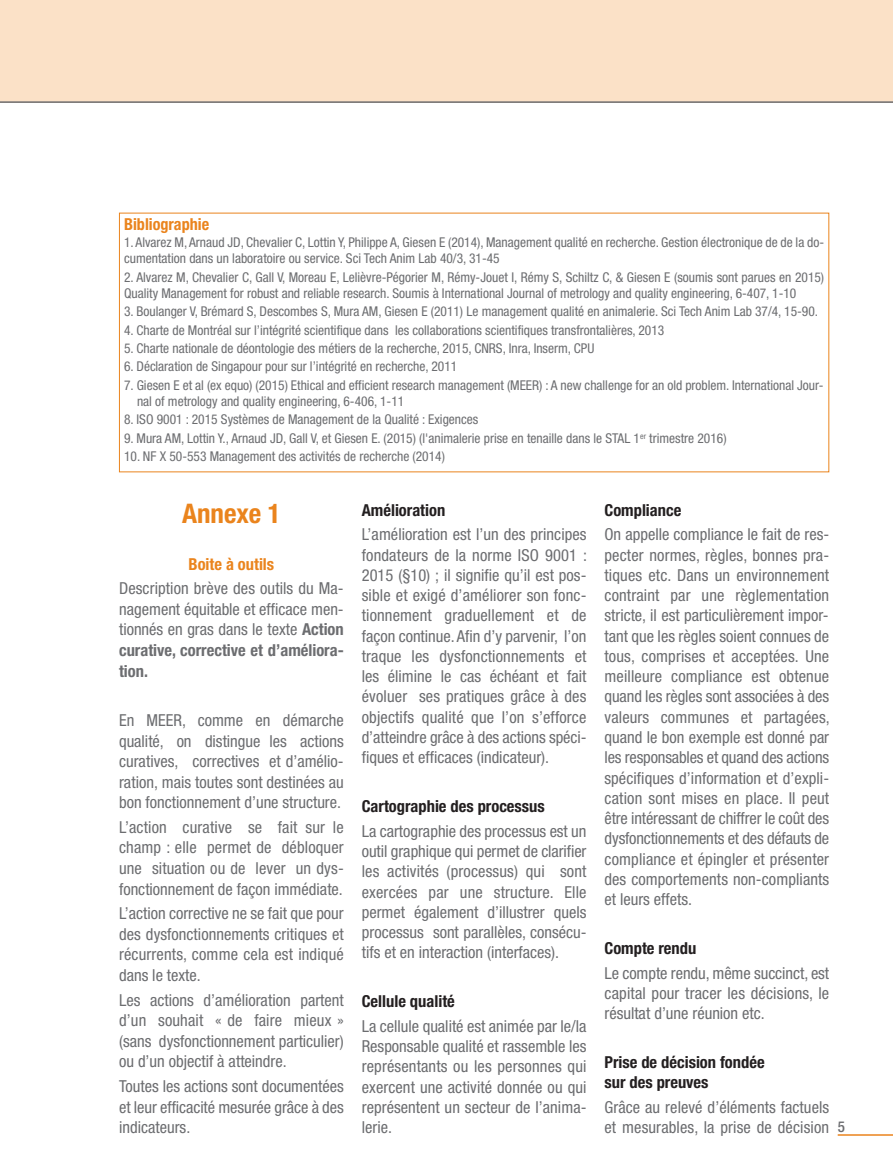
<style>
.page{position:relative;width:893px;height:1170px;background:#fff}
.page>*{position:absolute;margin:0;border:0;box-sizing:border-box;transform-origin:0 0}
.t1{font:700 condensed 27px "Helvetica Neue";color:#ea841d}
.t2{font:condensed 16.5px/20.2px "Helvetica Neue";color:#6c6d70;text-align:justify}
.t3{font:700 condensed 16.5px/20.2px "Helvetica Neue";color:#231f20}
.t4{font:700 condensed 16.5px "Helvetica Neue";color:#ea841d}
.t5{font:500 condensed 15px "Helvetica Neue";color:#6c6d70}
.t6{font:condensed 13.5px/16.2px "Helvetica Neue";color:#6c6d70}
.s1{font-weight:700}
</style>
<div class="page">
<div style="left:0;top:0;width:893px;height:102px;background:#fbe1c7"></div>
<hr style="left:0;top:101px;width:893px;height:2px;background:#6c6d70">
<hr style="left:838px;top:1134px;width:55px;height:1px;background:#ea841d">
<p class="t4" style="left:124px;top:218px;width:87px">Bibliographie</p>
<p class="t6" style="left:124px;top:235px;width:702px">1. Alvarez M, Arnaud JD, Chevalier C, Lottin Y, Philippe A, Giesen E (2014), Management qualité en recherche. Gestion électronique de de la do&shy;cumentation dans un laboratoire ou service. Sci Tech Anim Lab 40/3, 31-45</p>
<p class="t6" style="left:124px;top:270px;width:702px">2. Alvarez M, Chevalier C, Gall V, Moreau E, Lelièvre-Pégorier M, Rémy-Jouet I, Rémy S, Schiltz C, &amp; Giesen E (soumis sont parues en 2015)<br>Quality Management for robust and reliable research. Soumis à International Journal of metrology and quality engineering, 6-407, 1-10</p>
<p class="t6" style="left:124px;top:304px;width:696px">3. Boulanger V, Brémard S, Descombes S, Mura AM, Giesen E (2011) Le management qualité en animalerie. Sci Tech Anim Lab 37/4, 15-90.</p>
<p class="t6" style="left:124px;top:323px;width:542px">4. Charte de Montréal sur l’intégrité scientifique dans les collaborations scientifiques transfrontalières, 2013</p>
<p class="t6" style="left:124px;top:341px;width:472px">5. Charte nationale de déontologie des métiers de la recherche, 2015, CNRS, Inra, Inserm, CPU</p>
<p class="t6" style="left:124px;top:359px;width:335px">6. Déclaration de Singapour pour sur l’intégrité en recherche, 2011</p>
<p class="t6" style="left:137px;top:378px;width:688px;text-indent:-13px">7. Giesen E et al (ex equo) (2015) Ethical and efficient research management (MEER) : A new challenge for an old problem. International Jour&shy;nal of metrology and quality engineering, 6-406, 1-11</p>
<p class="t6" style="left:124px;top:412px;width:356px">8. ISO 9001 : 2015 Systèmes de Management de la Qualité : Exigences</p>
<p class="t6" style="left:124px;top:431px;width:604px">9. Mura AM, Lottin Y., Arnaud JD, Gall V, et Giesen E. (2015) (l'animalerie prise en tenaille dans le STAL 1<sup>er</sup> trimestre 2016)</p>
<p class="t6" style="left:124px;top:449px;width:322px">10. NF X 50-553 Management des activités de recherche (2014)</p>
<h1 class="t1" style="left:182px;top:504px;width:100px">Annexe 1</h1>
<p class="t4" style="left:189px;top:558px;width:87px">Boite à outils</p>
<p class="t2" style="left:119px;top:579px;width:226px">Description brève des outils du Ma&shy;nagement équitable et efficace men&shy;tionnés en gras dans le texte <span class="s1">Action curative, corrective et d’améliora&shy;tion.</span></p>
<p class="t2" style="left:119px;top:711px;width:226px">En MEER, comme en démarche qualité, on distingue les actions curatives, correctives et d’amélio&shy;ration, mais toutes sont destinées au bon fonctionnement d’une structure.</p>
<p class="t2" style="left:119px;top:818px;width:226px">L’action curative se fait sur le champ : elle permet de débloquer une situation ou de lever un dys&shy;fonctionnement de façon immédiate.</p>
<p class="t2" style="left:119px;top:904px;width:226px">L’action corrective ne se fait que pour des dysfonctionnements critiques et récurrents, comme cela est indiqué dans le texte.</p>
<p class="t2" style="left:119px;top:990px;width:226px">Les actions d’amélioration partent d’un souhait « de faire mieux » (sans dysfonctionnement particulier) ou d’un objectif à atteindre.</p>
<p class="t2" style="left:119px;top:1077px;width:226px">Toutes les actions sont documentées et leur efficacité mesurée grâce à des indicateurs.</p>
<p class="t3" style="left:362px;top:501px;width:85px">Amélioration</p>
<p class="t2" style="left:362px;top:526px;width:227px">L’amélioration est l’un des principes fondateurs de la norme ISO 9001 :<br>2015 (§10) ; il signifie qu’il est pos&shy;sible et exigé d’améliorer son fonc&shy;tionnement graduellement et de façon continue. Afin d’y parvenir, l’on traque les dysfonctionnements et les élimine le cas échéant et fait évoluer ses pratiques grâce à des objectifs qualité que l’on s’efforce d’atteindre grâce à des actions spéci&shy;fiques et efficaces (indicateur).</p>
<p class="t3" style="left:362px;top:797px;width:185px">Cartographie des processus</p>
<p class="t2" style="left:362px;top:822px;width:226px">La cartographie des processus est un outil graphique qui permet de clarifier les activités (processus) qui sont exercées par une structure. Elle permet également d’illustrer quels processus sont parallèles, consécu&shy;tifs et en interaction (interfaces).</p>
<p class="t3" style="left:362px;top:992px;width:95px">Cellule qualité</p>
<p class="t2" style="left:362px;top:1017px;width:226px">La cellule qualité est animée par le/la Responsable qualité et rassemble les représentants ou les personnes qui exercent une activité donnée ou qui représentent un secteur de l’anima&shy;lerie.</p>
<p class="t3" style="left:604px;top:501px;width:78px">Compliance</p>
<p class="t2" style="left:604px;top:526px;width:227px">On appelle compliance le fait de res&shy;pecter normes, règles, bonnes pra&shy;tiques etc. Dans un environnement contraint par une règlementation stricte, il est particulièrement impor&shy;tant que les règles soient connues de tous, comprises et acceptées. Une meilleure compliance est obtenue quand les règles sont associées à des valeurs communes et partagées, quand le bon exemple est donné par les responsables et quand des actions spécifiques d’information et d’expli&shy;cation sont mises en place. Il peut être intéressant de chiffrer le coût des dysfonctionnements et des défauts de compliance et épingler et présenter des comportements non-compliants et leurs effets.</p>
<p class="t3" style="left:604px;top:939px;width:93px">Compte rendu</p>
<p class="t2" style="left:604px;top:963px;width:226px">Le compte rendu, même succinct, est capital pour tracer les décisions, le résultat d’une réunion etc.</p>
<p class="t3" style="left:604px;top:1053px;width:162px">Prise de décision fondée sur des preuves</p>
<p class="t2" style="left:604px;top:1098px;width:226px">Grâce au relevé d’éléments factuels et mesurables, la prise de décision</p>
<p class="t5" style="left:838px;top:1120px;width:9px">5</p>
</div>
